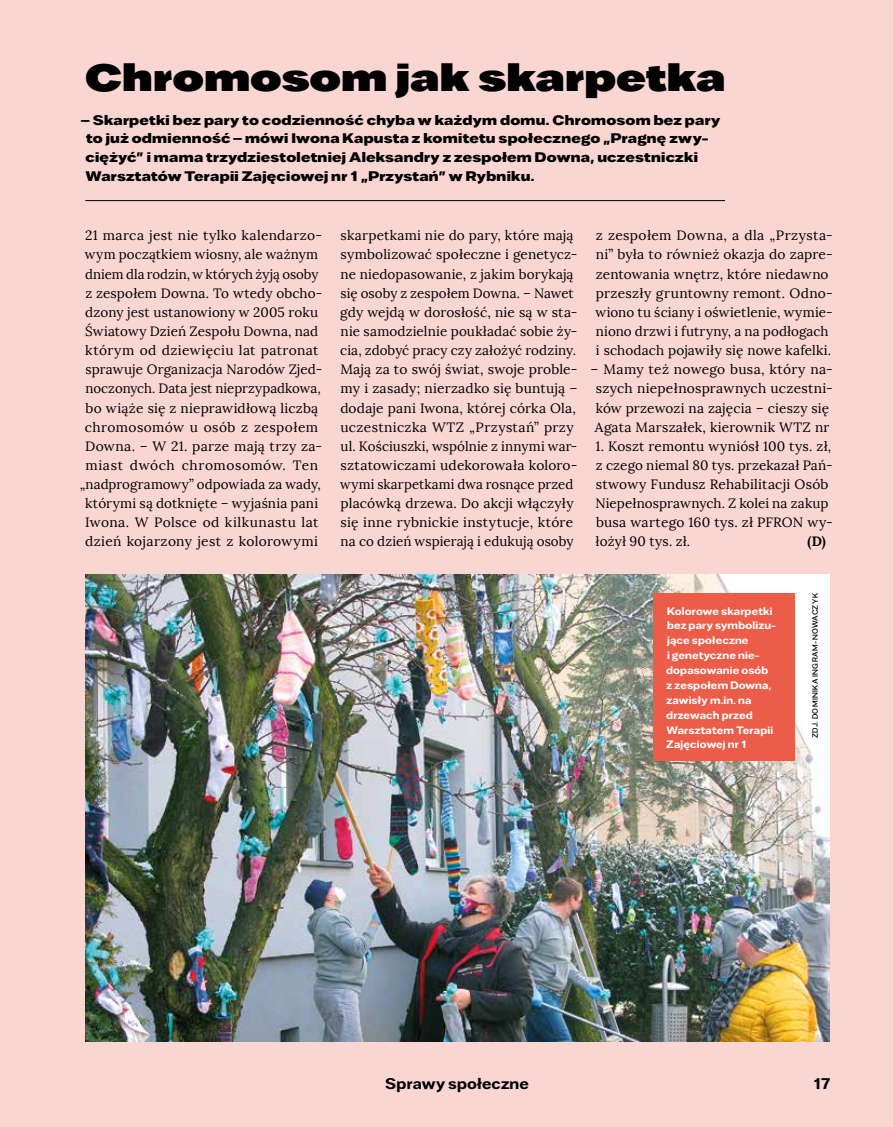
<style>
.page{position:relative;width:893px;height:1127px;background:#fad1ce}
.page>*{position:absolute;margin:0;border:0;box-sizing:border-box;transform-origin:0 0}
.t1{font:700 37.5px "Favela";letter-spacing:.015em;color:#000}
.t2{font:500 15px "Favela";letter-spacing:.01em;color:#000}
.t3{font:13.5px/19.2px "Lora";letter-spacing:.015em;color:#000}
.t4{font:600 13.5px/18.6px "Favela";letter-spacing:.02em;color:#000}
.t5{font:700 13.5px "Lora";color:#000}
.t6{font:500 10.5px/14.9px "Favela";letter-spacing:.015em;color:#fff}
.t7{font:7.5px "Favela";letter-spacing:.045em;color:#000}
</style>
<div class="page">
<img style="left:85px;top:575px;width:744px;height:467px">
<hr style="left:85px;top:200px;width:640px;height:1px;background:#000">
<div style="left:653px;top:593px;width:142px;height:168px;background:#eb5d48"></div>
<h1 class="t1" style="left:85px;top:51px;width:642px">Chromosom jak skarpetka</h1>
<p class="t4" style="left:85px;top:110px;width:636px;text-indent:-4px">– Skarpetki bez pary to codzienność chyba w każdym domu. Chromosom bez pary to już odmienność – mówi Iwona Kapusta z komitetu społecznego „Pragnę zwy&shy;ciężyć” i mama trzydziestoletniej Aleksandry z zespołem Downa, uczestniczki Warsztatów Terapii Zajęciowej nr 1 „Przystań” w Rybniku.</p>
<p class="t3" style="left:80px;top:226px;width:244px;text-align:center">21 marca jest nie tylko kalendarzo&shy;wym początkiem wiosny, ale ważnym dniem dla rodzin, w których żyją osoby z zespołem Downa. To wtedy obcho&shy;dzony jest ustanowiony w 2005 roku Światowy Dzień Zespołu Downa, nad którym od dziewięciu lat patronat sprawuje Organizacja Narodów Zjed&shy;noczonych. Data jest nieprzypadkowa, bo wiąże się z nieprawidłową liczbą chromosomów u osób z zespołem Downa. – W 21. parze mają trzy za&shy;miast dwóch chromosomów. Ten „nadprogramowy” odpowiada za wady, którymi są dotknięte – wyjaśnia pani Iwona. W Polsce od kilkunastu lat dzień kojarzony jest z kolorowymi</p>
<p class="t3" style="left:340px;top:226px;width:239px">skarpetkami nie do pary, które mają symbolizować społeczne i genetycz&shy;ne niedopasowanie, z jakim borykają się osoby z zespołem Downa. – Nawet gdy wejdą w dorosłość, nie są w sta&shy;nie samodzielnie poukładać sobie ży&shy;cia, zdobyć pracy czy założyć rodziny.<br>Mają za to swój świat, swoje proble&shy;my i zasady; nierzadko się buntują – dodaje pani Iwona, której córka Ola, uczestniczka WTZ „Przystań” przy ul. Kościuszki, wspólnie z innymi war&shy;sztatowiczami udekorowała koloro&shy;wymi skarpetkami dwa rosnące przed placówką drzewa. Do akcji włączyły się inne rybnickie instytucje, które na co dzień wspierają i edukują osoby</p>
<p class="t3" style="left:595px;top:226px;width:239px">z zespołem Downa, a dla „Przysta&shy;ni” była to również okazja do zapre&shy;zentowania wnętrz, które niedawno przeszły gruntowny remont. Odno&shy;wiono tu ściany i oświetlenie, wymie&shy;niono drzwi i futryny, a na podłogach i schodach pojawiły się nowe kafelki.</p>
<p class="t3" style="left:590px;top:360px;width:244px;text-align:center">– Mamy też nowego busa, który na&shy;szych niepełnosprawnych uczestni&shy;ków przewozi na zajęcia – cieszy się Agata Marszałek, kierownik WTZ nr</p>
<p class="t3" style="left:595px;top:436px;width:239px">1. Koszt remontu wyniósł 100 tys. zł, z czego niemal 80 tys. przekazał Pań&shy;stwowy Fundusz Rehabilitacji Osób<br>Niepełnosprawnych. Z kolei na zakup busa wartego 160 tys. zł PFRON wy&shy;łożył 90 tys. zł.</p>
<p class="t5" style="left:807px;top:530px;width:20px">(D)</p>
<p class="t6" style="left:666px;top:603px;width:112px">Kolorowe skarpetki bez pary symbolizu&shy;jące społeczne<br>i genetyczne nie&shy;dopasowanie osób z zespołem Downa, zawisły m.in. na drzewach przed<br>Warsztatem Terapii<br>Zajęciowej nr 1</p>
<p class="t7" style="left:810px;top:738px;width:146px;rotate:-90deg">ZDJ. DOMINIKA INGRAM-NOWACZYK</p>
<p class="t2" style="left:385px;top:1074px;width:145px">Sprawy społeczne</p>
<p class="t2" style="left:813px;top:1074px;width:19px">17</p>
</div>
